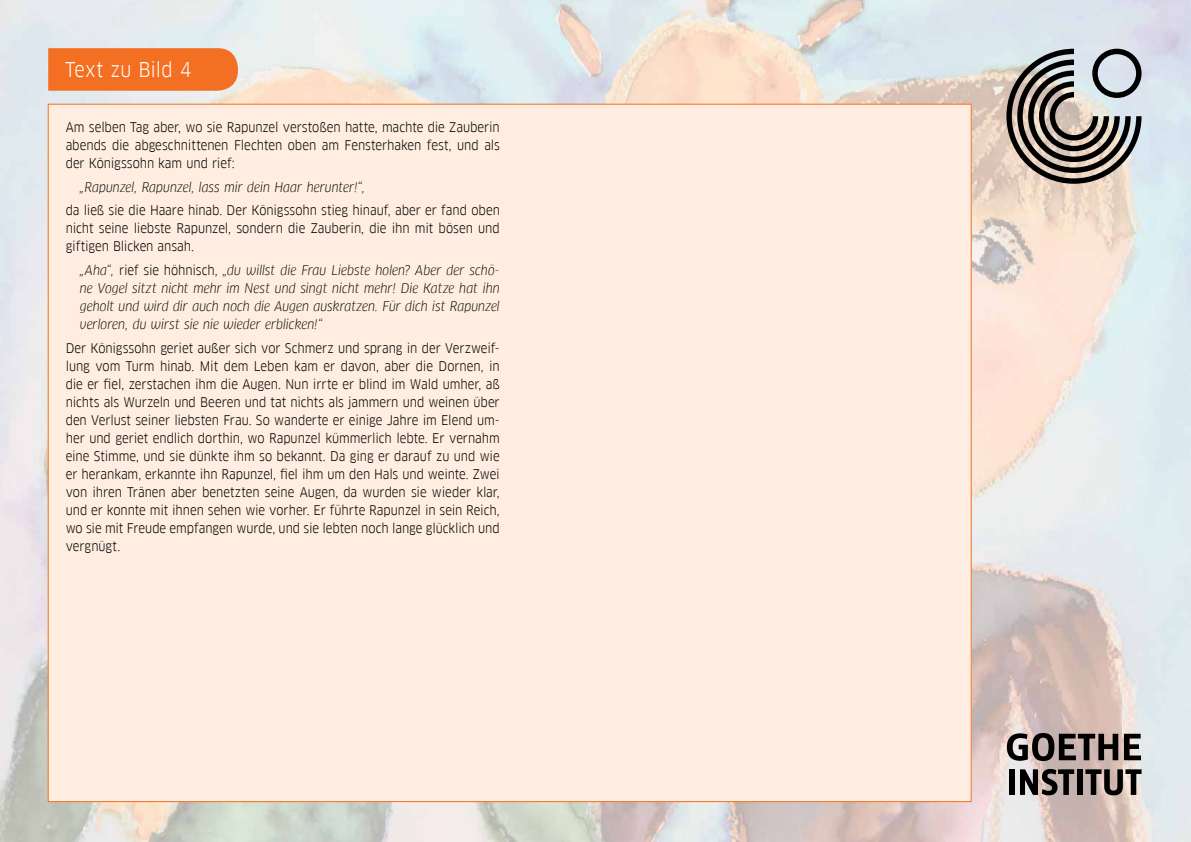
<style>
.page{position:relative;width:1191px;height:842px;background:#fff}
.page>*{position:absolute;margin:0;border:0;box-sizing:border-box;transform-origin:0 0}
.t1{font:20px "Goethe FF Clan";letter-spacing:.01em;color:#fff}
.t2{font:13px/18px "Goethe FF Clan";letter-spacing:-.005em;color:#000;text-align:justify}
.t3{font:italic 13px/18px "Goethe FF Clan";color:#000;text-align:justify}
.s1{font-style:normal}
</style>
<div class="page">
<img style="left:0;top:0;width:1191px;height:842px">
<svg style="left:1006px;top:49px;width:135px;height:135px;background:#938f8b"></svg>
<svg style="left:1006px;top:733px;width:112px;height:28px;background:#6c625f"></svg>
<svg style="left:1124px;top:734px;width:17px;height:26px"></svg>
<div style="left:1008px;top:769px;width:6px;height:26px;background:#000"></div>
<svg style="left:1020px;top:769px;width:54px;height:26px"></svg>
<div style="left:1077px;top:769px;width:5px;height:26px;background:#000"></div>
<svg style="left:1085px;top:769px;width:56px;height:26px"></svg>
<div style="left:48px;top:104px;width:923px;height:698px;background:#feede0"></div>
<svg style="left:48px;top:48px;width:190px;height:43px;background:#f27227"></svg>
<h1 class="t1" style="left:65px;top:58px;width:128px">Text zu Bild 4</h1>
<p class="t2" style="left:66px;top:118px;width:435px">Am selben Tag aber, wo sie Rapunzel verstoßen hatte, machte die Zauberin abends die abgeschnittenen Flechten oben am Fensterhaken fest, und als der Königssohn kam und rief:</p>
<p class="t3" style="left:80px;top:178px;width:287px">„Rapunzel, Rapunzel, lass mir dein Haar herunter!“,</p>
<p class="t2" style="left:66px;top:202px;width:435px">da ließ sie die Haare hinab. Der Königssohn stieg hinauf, aber er fand oben nicht seine liebste Rapunzel, sondern die Zauberin, die ihn mit bösen und giftigen Blicken ansah.</p>
<p class="t3" style="left:80px;top:261px;width:421px">„Aha“, <span class="s1">rief sie höhnisch,</span> „du willst die Frau Liebste holen? Aber der schö&shy;ne Vogel sitzt nicht mehr im Nest und singt nicht mehr! Die Katze hat ihn geholt und wird dir auch noch die Augen auskratzen. Für dich ist Rapunzel verloren, du wirst sie nie wieder erblicken!“</p>
<p class="t2" style="left:66px;top:339px;width:435px">Der Königssohn geriet außer sich vor Schmerz und sprang in der Verzweif&shy;lung vom Turm hinab. Mit dem Leben kam er davon, aber die Dornen, in die er fiel, zerstachen ihm die Augen. Nun irrte er blind im Wald umher, aß nichts als Wurzeln und Beeren und tat nichts als jammern und weinen über den Verlust seiner liebsten Frau. So wanderte er einige Jahre im Elend um&shy;her und geriet endlich dorthin, wo Rapunzel kümmerlich lebte. Er vernahm eine Stimme, und sie dünkte ihm so bekannt. Da ging er darauf zu und wie er herankam, erkannte ihn Rapunzel, fiel ihm um den Hals und weinte. Zwei von ihren Tränen aber benetzten seine Augen, da wurden sie wieder klar, und er konnte mit ihnen sehen wie vorher. Er führte Rapunzel in sein Reich, wo sie mit Freude empfangen wurde, und sie lebten noch lange glücklich und vergnügt .</p>
</div>
